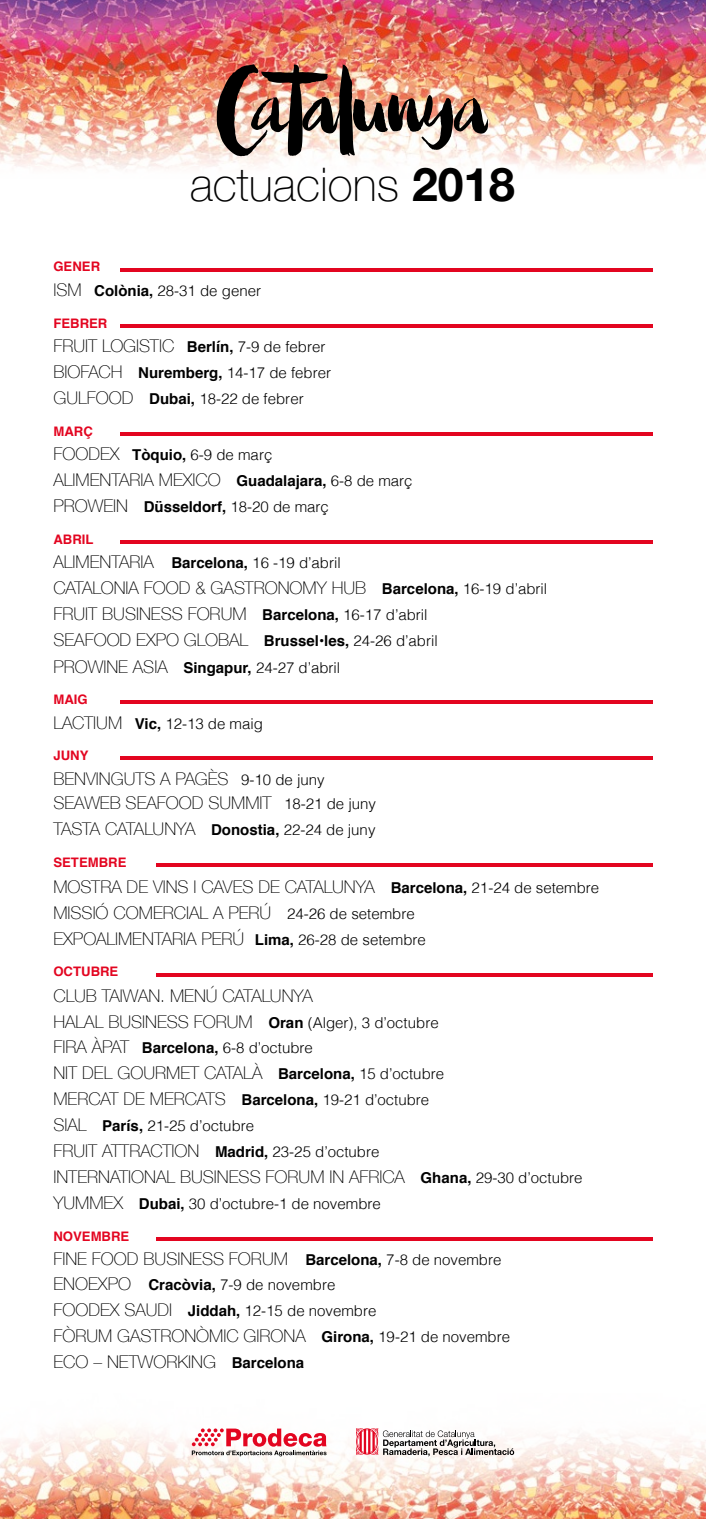
<style>
.page{position:relative;width:706px;height:1519px;background:#fff}
.page>*{position:absolute;margin:0;border:0;box-sizing:border-box;transform-origin:0 0}
.t1{font:100 46.25px "Helvetica Neue";color:#000}
.t2{font:100 17.5px/26px "Helvetica Neue";color:#000}
.t3{font:300 15px/26px "Helvetica";color:#000}
.t4{font:700 15px "Helvetica";color:#000}
.t5{font:700 13.12px "Helvetica";color:#e30520}
.s1{font-weight:700}
.s2{font-family:"Helvetica Neue";font-weight:100;font-size:17.5px}
.s3{font-family:"Helvetica";font-weight:700;font-size:15px}
.s4{font-family:"Helvetica";font-weight:300;font-size:15px}
.s5{font-weight:300}
</style>
<div class="page">
<hr style="left:120px;top:268px;width:532px;height:3px;background:#e30520">
<hr style="left:120px;top:324px;width:532px;height:3px;background:#e30520">
<hr style="left:120px;top:432px;width:532px;height:4px;background:#e30520">
<hr style="left:120px;top:540px;width:532px;height:4px;background:#e30520">
<hr style="left:120px;top:700px;width:532px;height:4px;background:#e30520">
<hr style="left:120px;top:756px;width:532px;height:4px;background:#e30520">
<hr style="left:156px;top:863px;width:496px;height:4px;background:#e30520">
<hr style="left:156px;top:973px;width:496px;height:3px;background:#e30520">
<hr style="left:156px;top:1237px;width:496px;height:4px;background:#e30520">
<img style="left:0;top:1428px;width:705px;height:91px">
<img style="left:0;top:0;width:705px;height:172px">
<svg style="left:192px;top:1428px;width:134px;height:28px"></svg>
<svg style="left:355px;top:1428px;width:159px;height:28px"></svg>
<img style="left:216px;top:64px;width:272px;height:92px">
<h1 class="t1" style="left:190px;top:150px;width:326px">actuacions <span class="s1">2018</span></h1>
<p class="t5" style="left:53px;top:256px;width:48px">GENER</p>
<p class="t3" style="left:53px;top:277px;width:209px"><span class="s2">ISM</span> <span class="s1">Colònia,</span> 28-31 de gener</p>
<p class="t5" style="left:53px;top:312px;width:55px">FEBRER</p>
<p class="t2" style="left:53px;top:332px;width:273px">FRUIT LOGISTIC <span class="s3">Berlín,</span> <span class="s4">7-9 de febrer</span></p>
<p class="t3" style="left:53px;top:359px;width:279px"><span class="s2">BIOFACH</span> <span class="s1">Nuremberg,</span> 14-17 de febrer<br><span class="s2">GULFOOD</span> <span class="s1">Dubai,</span> 18-22 de febrer</p>
<p class="t5" style="left:53px;top:420px;width:41px">MARÇ</p>
<p class="t3" style="left:53px;top:441px;width:220px"><span class="s2">FOODEX</span> <span class="s1">Tòquio,</span> 6-9 de març</p>
<p class="t2" style="left:53px;top:466px;width:360px">ALIMENTARIA MEXICO <span class="s3">Guadalajara,</span> <span class="s4">6-8 de març</span></p>
<p class="t4" style="left:53px;top:495px;width:277px"><span class="s2">PROWEIN</span> Düsseldorf, <span class="s5">18-20 de març</span></p>
<p class="t5" style="left:53px;top:529px;width:42px">ABRIL</p>
<p class="t3" style="left:53px;top:549px;width:288px"><span class="s2">ALIMENTARIA</span> <span class="s1">Barcelona,</span> 16 -19 d’abril</p>
<p class="t2" style="left:53px;top:574px;width:495px">CATALONIA FOOD &amp; GASTRONOMY HUB <span class="s3">Barcelona,</span> <span class="s4">16-19 d’abril<br></span>FRUIT BUSINESS FORUM <span class="s3">Barcelona,</span> <span class="s4">16-17 d’abril<br></span>SEAFOOD EXPO GLOBAL <span class="s3">Brussel•les,</span> <span class="s4">24-26 d’abril</span></p>
<p class="t3" style="left:53px;top:653px;width:288px"><span class="s2">PROWINE ASIA</span> <span class="s1">Singapur,</span> 24-27 d’abril</p>
<p class="t5" style="left:53px;top:689px;width:36px">MAIG</p>
<p class="t3" style="left:53px;top:709px;width:211px"><span class="s2">LACTIUM</span> <span class="s1">Vic,</span> 12-13 de maig</p>
<p class="t5" style="left:53px;top:745px;width:37px">JUNY</p>
<p class="t2" style="left:53px;top:765px;width:324px;line-height:25.2px">BENVINGUTS A PAGÈS <span class="s4">9-10 de juny<br></span>SEAWEB SEAFOOD SUMMIT <span class="s4">18-21 de juny<br></span>TASTA CATALUNYA <span class="s3">Donostia,</span> <span class="s4">22-24 de juny</span></p>
<p class="t5" style="left:53px;top:851px;width:74px">SETEMBRE</p>
<p class="t2" style="left:53px;top:873px;width:547px">MOSTRA DE VINS I CAVES DE CATALUNYA <span class="s3">Barcelona,</span> <span class="s4">21-24 de setembre<br></span>MISSIÓ COMERCIAL A PERÚ <span class="s4">24-26 de setembre<br></span>EXPOALIMENTARIA PERÚ <span class="s3">Lima,</span> <span class="s4">26-28 de setembre</span></p>
<p class="t5" style="left:53px;top:961px;width:66px">OCTUBRE</p>
<p class="t2" style="left:53px;top:982px;width:386px">CLUB TAIWAN. MENÚ CATALUNYA<br>HALAL BUSINESS FORUM <span class="s3">Oran</span> <span class="s4">(Alger), 3 d’octubre</span></p>
<p class="t3" style="left:53px;top:1034px;width:261px"><span class="s2">FIRA ÀPAT</span> <span class="s1">Barcelona,</span> 6-8 d’octubre</p>
<p class="t2" style="left:53px;top:1059px;width:392px">NIT DEL GOURMET CATALÀ <span class="s3">Barcelona,</span> <span class="s4">15 d’octubre<br></span>MERCAT DE MERCATS <span class="s3">Barcelona,</span> <span class="s4">19-21 d’octubre</span></p>
<p class="t3" style="left:53px;top:1112px;width:202px"><span class="s2">SIAL</span> <span class="s1">París,</span> 21-25 d’octubre</p>
<p class="t2" style="left:53px;top:1137px;width:530px">FRUIT ATTRACTION <span class="s3">Madrid,</span> <span class="s4">23-25 d’octubre<br></span>INTERNATIONAL BUSINESS FORUM IN AFRICA <span class="s3">Ghana,</span> <span class="s4">29-30 d’octubre</span></p>
<p class="t3" style="left:53px;top:1190px;width:329px"><span class="s2">YUMMEX</span> <span class="s1">Dubai,</span> 30 d’octubre-1 de novembre</p>
<p class="t5" style="left:53px;top:1225px;width:77px">NOVEMBRE</p>
<p class="t2" style="left:53px;top:1245px;width:449px">FINE FOOD BUSINESS FORUM <span class="s3">Barcelona,</span> <span class="s4">7-8 de novembre</span></p>
<p class="t3" style="left:53px;top:1270px;width:324px"><span class="s2">ENOEXPO</span> <span class="s1">Cracòvia,</span> 7-9 de novembre<br><span class="s2">FOODEX SAUDI</span> <span class="s1">Jiddah,</span> 12-15 de novembre</p>
<p class="t2" style="left:53px;top:1322px;width:458px">FÒRUM GASTRONÒMIC GIRONA <span class="s3">Girona,</span> <span class="s4">19-21 de novembre<br></span>ECO – NETWORKING <span class="s3">Barcelona</span></p>
</div>
